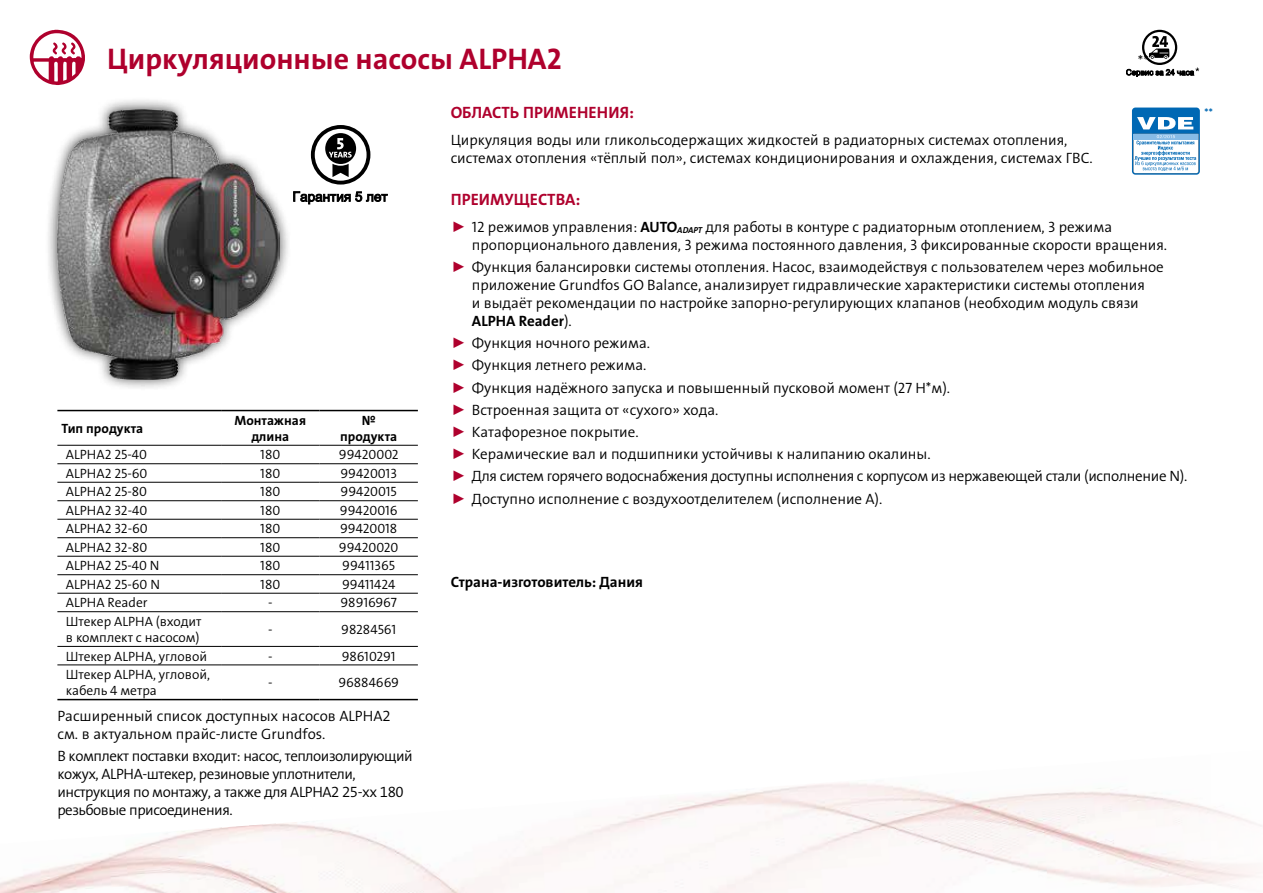
<style>
.page{position:relative;width:1263px;height:893px;background:#fff}
.page>*{position:absolute;margin:0;border:0;box-sizing:border-box;transform-origin:0 0}
.t1{font:30px "Grundfos The Sans V2 OT 7 B";color:#af002d}
.t2{font:16.5px "Grundfos The Sans V2 OT 7 B";color:#af002d}
.t3{font:15px/22.2px "Grundfos The Sans V2 OT 4 SL";color:#000}
.t4{font:15px/18px "Grundfos The Sans V2 OT 4 SL";letter-spacing:-.03em;color:#000}
.t5{font:15px "Grundfos The Sans V2 OT 7 B";color:#000}
.t6{font:13.5px/16.2px "Grundfos The Sans V2 OT 4 SL";color:#000}
.t7{font:13.5px/16.2px "Grundfos The Sans V2 OT 7 B";color:#000;text-align:center}
.t8{font:10.5px "Grundfos The Sans V2 OT 7 B";color:#0068b3}
.s1{color:#af002d}
.s2{font-family:"Grundfos The Sans V2 OT 7 B"}
.s3{font-family:"Grundfos The Sans V2 OT 4 SL"}
</style>
<div class="page">
<svg style="left:30px;top:30px;width:55px;height:55px"></svg>
<img style="left:0;top:783px;width:1262px;height:110px">
<div style="left:45px;top:97px;width:247px;height:295px;background:#000;opacity:.75"></div>
<img style="left:57px;top:109px;width:222px;height:270px">
<div style="left:1132px;top:108px;width:68px;height:67px;background:#0068b4;border-radius:3px"></div>
<svg style="left:1133px;top:117px;width:65px;height:58px;background:#a2c7e3"></svg>
<hr style="left:57px;top:410px;width:164px;height:1px;background:#000">
<hr style="left:221px;top:410px;width:98px;height:1px;background:#000">
<hr style="left:319px;top:410px;width:99px;height:1px;background:#000">
<hr style="left:57px;top:699px;width:164px;height:1px;background:#000">
<hr style="left:221px;top:699px;width:98px;height:1px;background:#000">
<hr style="left:319px;top:699px;width:99px;height:1px;background:#000">
<hr style="left:57px;top:445px;width:164px;height:1px;background:#000">
<hr style="left:221px;top:445px;width:98px;height:1px;background:#000">
<hr style="left:319px;top:445px;width:99px;height:1px;background:#000">
<hr style="left:57px;top:463px;width:164px;height:1px;background:#000">
<hr style="left:221px;top:463px;width:98px;height:1px;background:#000">
<hr style="left:319px;top:463px;width:99px;height:1px;background:#000">
<hr style="left:57px;top:482px;width:164px;height:1px;background:#000">
<hr style="left:221px;top:482px;width:98px;height:1px;background:#000">
<hr style="left:319px;top:482px;width:99px;height:1px;background:#000">
<hr style="left:57px;top:500px;width:164px;height:1px;background:#000">
<hr style="left:221px;top:500px;width:98px;height:1px;background:#000">
<hr style="left:319px;top:500px;width:99px;height:1px;background:#000">
<hr style="left:57px;top:519px;width:164px;height:1px;background:#000">
<hr style="left:221px;top:519px;width:98px;height:1px;background:#000">
<hr style="left:319px;top:519px;width:99px;height:1px;background:#000">
<hr style="left:57px;top:537px;width:164px;height:1px;background:#000">
<hr style="left:221px;top:537px;width:98px;height:1px;background:#000">
<hr style="left:319px;top:537px;width:99px;height:1px;background:#000">
<hr style="left:57px;top:556px;width:164px;height:1px;background:#000">
<hr style="left:221px;top:556px;width:98px;height:1px;background:#000">
<hr style="left:319px;top:556px;width:99px;height:1px;background:#000">
<hr style="left:57px;top:574px;width:164px;height:1px;background:#000">
<hr style="left:221px;top:574px;width:98px;height:1px;background:#000">
<hr style="left:319px;top:574px;width:99px;height:1px;background:#000">
<hr style="left:57px;top:593px;width:164px;height:1px;background:#000">
<hr style="left:221px;top:593px;width:98px;height:1px;background:#000">
<hr style="left:319px;top:593px;width:99px;height:1px;background:#000">
<hr style="left:57px;top:665px;width:164px;height:1px;background:#000">
<hr style="left:221px;top:665px;width:98px;height:1px;background:#000">
<hr style="left:319px;top:665px;width:99px;height:1px;background:#000">
<hr style="left:57px;top:646px;width:164px;height:1px;background:#000">
<hr style="left:221px;top:646px;width:98px;height:1px;background:#000">
<hr style="left:319px;top:646px;width:99px;height:1px;background:#000">
<hr style="left:57px;top:611px;width:164px;height:1px;background:#000">
<hr style="left:221px;top:611px;width:98px;height:1px;background:#000">
<hr style="left:319px;top:611px;width:99px;height:1px;background:#000">
<svg style="left:1126px;top:30px;width:73px;height:47px"></svg>
<svg style="left:311px;top:125px;width:59px;height:60px"></svg>
<svg style="left:293px;top:191px;width:95px;height:13px"></svg>
<h1 class="t1" style="left:107px;top:39px;width:456px">Циркуляционные насосы ALPHA2</h1>
<p class="t3" style="left:1138px;top:50px;width:13px">**</p>
<p class="t7" style="left:62px;top:420px;width:83px">Тип продукта</p>
<p class="t7" style="left:234px;top:412px;width:73px">Монтажная длина</p>
<p class="t7" style="left:340px;top:412px;width:58px">№ продукта</p>
<p class="t6" style="left:66px;top:447px;width:83px">ALPHA2 25-40</p>
<p class="t6" style="left:260px;top:447px;width:22px">180</p>
<p class="t6" style="left:339px;top:447px;width:61px">99420002</p>
<p class="t6" style="left:66px;top:465px;width:83px">ALPHA2 25-60</p>
<p class="t6" style="left:260px;top:465px;width:22px">180</p>
<p class="t6" style="left:340px;top:465px;width:58px">99420013</p>
<p class="t6" style="left:66px;top:484px;width:83px">ALPHA2 25-80</p>
<p class="t6" style="left:260px;top:484px;width:22px">180</p>
<p class="t6" style="left:341px;top:484px;width:58px">99420015</p>
<p class="t6" style="left:66px;top:502px;width:83px">ALPHA2 32-40</p>
<p class="t6" style="left:260px;top:502px;width:22px">180</p>
<p class="t6" style="left:340px;top:502px;width:59px">99420016</p>
<p class="t6" style="left:66px;top:521px;width:83px">ALPHA2 32-60</p>
<p class="t6" style="left:260px;top:521px;width:22px">180</p>
<p class="t6" style="left:340px;top:521px;width:59px">99420018</p>
<p class="t6" style="left:66px;top:539px;width:83px">ALPHA2 32-80</p>
<p class="t6" style="left:260px;top:539px;width:22px">180</p>
<p class="t6" style="left:339px;top:539px;width:61px">99420020</p>
<p class="t6" style="left:66px;top:558px;width:95px">ALPHA2 25-40 N</p>
<p class="t6" style="left:260px;top:558px;width:22px">180</p>
<p class="t6" style="left:342px;top:558px;width:54px">99411365</p>
<p class="t6" style="left:66px;top:576px;width:96px">ALPHA2 25-60 N</p>
<p class="t6" style="left:260px;top:576px;width:22px">180</p>
<p class="t6" style="left:342px;top:576px;width:55px">99411424</p>
<p class="t6" style="left:66px;top:595px;width:83px">ALPHA Reader</p>
<p class="t6" style="left:268px;top:595px;width:6px">-</p>
<p class="t6" style="left:340px;top:595px;width:58px">98916967</p>
<p class="t6" style="left:66px;top:613px;width:137px">Штекер ALPHA (входит в комплект с насосом)</p>
<p class="t6" style="left:268px;top:621px;width:6px">-</p>
<p class="t6" style="left:341px;top:621px;width:56px">98284561</p>
<p class="t6" style="left:66px;top:648px;width:143px">Штекер ALPHA, угловой</p>
<p class="t6" style="left:268px;top:648px;width:6px">-</p>
<p class="t6" style="left:342px;top:648px;width:55px">98610291</p>
<p class="t6" style="left:66px;top:667px;width:146px">Штекер ALPHA, угловой, кабель 4 метра</p>
<p class="t6" style="left:268px;top:675px;width:6px">-</p>
<p class="t6" style="left:338px;top:675px;width:62px">96884669</p>
<p class="t3" style="left:57px;top:707px;width:335px;line-height:18px">Расширенный список доступных насосов ALPHA2 см. в актуальном прайс-листе Grundfos.</p>
<p class="t4" style="left:57px;top:747px;width:357px">В комплект поставки входит: насос, теплоизолирующий кожух, ALPHA-штекер, резиновые уплотнители, инструкция по монтажу, а также для ALPHA2 25-xx 180 резьбовые присоединения.</p>
<p class="t2" style="left:451px;top:102px;width:185px">ОБЛАСТЬ ПРИМЕНЕНИЯ:</p>
<p class="t3" style="left:451px;top:131px;width:644px;line-height:18px">Циркуляция воды или гликольсодержащих жидкостей в радиаторных системах отопления, системах отопления «тёплый пол», системах кондиционирования и охлаждения, системах ГВС.</p>
<p class="t2" style="left:451px;top:189px;width:131px">ПРЕИМУЩЕСТВА:</p>
<p class="t3" style="left:472px;top:218px;width:697px;line-height:18px;text-indent:-21px"><span class="s1">►</span> 12 режимов управления: <span class="s2">AUTO</span><sub>ADAPT</sub> для работы в контуре с радиаторным отоплением, 3 режима пропорционального давления, 3 режима постоянного давления, 3 фиксированные скорости вращения.</p>
<p class="t3" style="left:451px;top:258px;width:715px;line-height:18px;text-align:center"><span class="s1">►</span> Функция балансировки системы отопления. Насос, взаимодействуя с пользователем через мобильное приложение Grundfos GO Balance, анализирует гидравлические характеристики системы отопления<br>и выдаёт рекомендации по настройке запорно-регулирующих клапанов (необходим модуль связи</p>
<p class="t5" style="left:472px;top:311px;width:101px">ALPHA Reader<span class="s3">).</span></p>
<p class="t3" style="left:451px;top:332px;width:738px"><span class="s1">►</span> Функция ночного режима.<br><span class="s1">►</span> Функция летнего режима.<br><span class="s1">►</span> Функция надёжного запуска и повышенный пусковой момент (27 Н*м).<br><span class="s1">►</span> Встроенная защита от «сухого» хода.<br><span class="s1">►</span> Катафорезное покрытие.<br><span class="s1">►</span> Керамические вал и подшипники устойчивы к налипанию окалины.<br><span class="s1">►</span> Для систем горячего водоснабжения доступны исполнения с корпусом из нержавеющей стали (исполнение N). <span class="s1">►</span> Доступно исполнение с воздухоотделителем (исполнение A).</p>
<p class="t5" style="left:451px;top:572px;width:194px">Страна-изготовитель: Дания</p>
<p class="t8" style="left:1204px;top:105px;width:10px">**</p>
</div>
